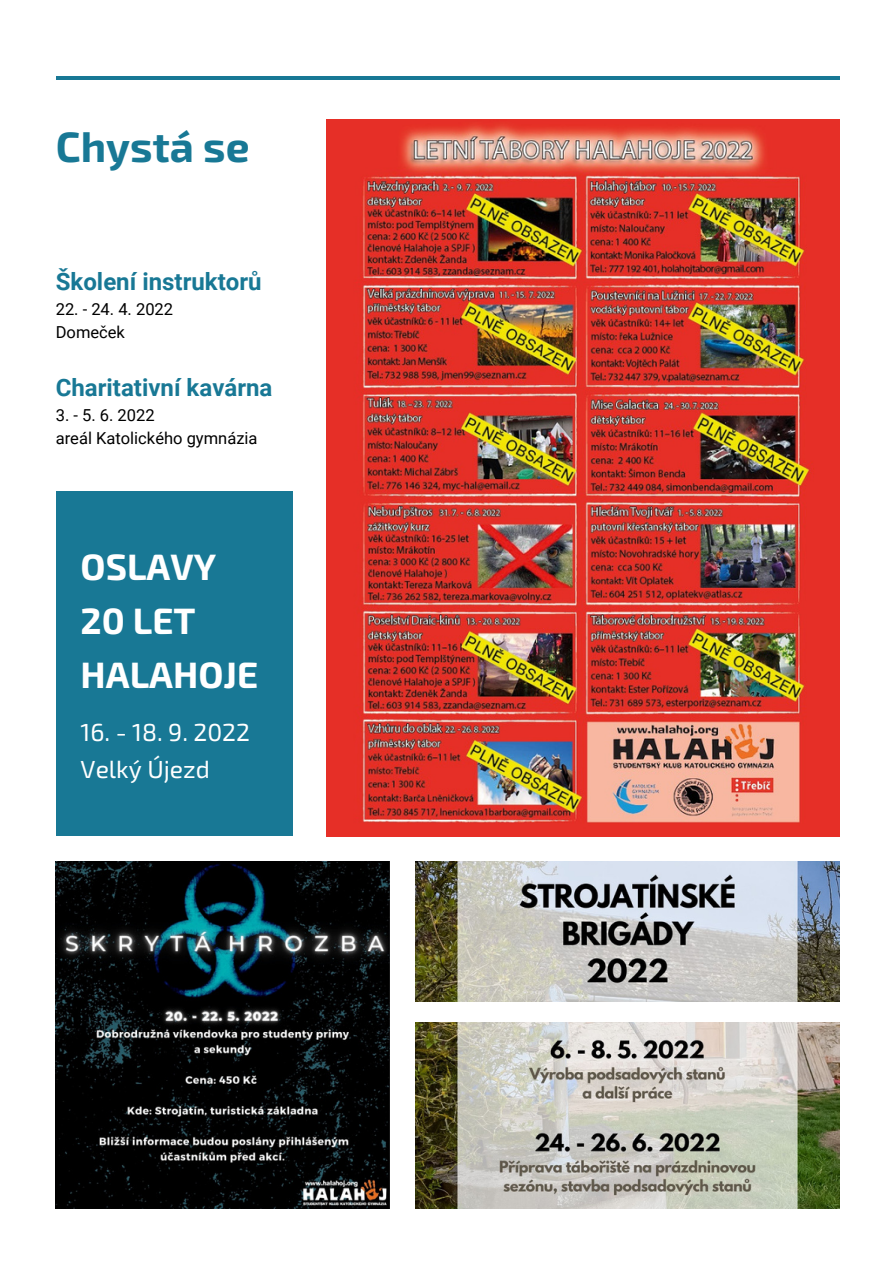
<style>
.page{position:relative;width:894px;height:1264px;background:#fff}
.page>*{position:absolute;margin:0;border:0;box-sizing:border-box;transform-origin:0 0}
.t1{font:700 42.45px "Exo 2";color:#187895}
.t2{font:700 36.6px/53.8px "Exo 2";color:#fff}
.t3{font:24.6px "Exo 2";color:#fff}
.t4{font:700 24px "Roboto";color:#187895}
.t5{font:16.5px "Roboto";color:#000}
</style>
<div class="page">
<hr style="left:56px;top:76px;width:783px;height:4px;background:#187895">
<img style="left:415px;top:1022px;width:424px;height:186px">
<div style="left:56px;top:491px;width:236px;height:345px;background:#187895"></div>
<img style="left:326px;top:120px;width:512px;height:716px">
<img style="left:56px;top:861px;width:333px;height:346px">
<img style="left:415px;top:861px;width:424px;height:140px">
<p class="t1" style="left:56px;top:119px;width:195px">Chystá se</p>
<p class="t4" style="left:56px;top:268px;width:207px">Školení instruktorů</p>
<p class="t5" style="left:56px;top:300px;width:119px">22. - 24. 4. 2022</p>
<p class="t5" style="left:56px;top:322px;width:71px">Domeček</p>
<p class="t4" style="left:56px;top:374px;width:218px">Charitativní kavárna</p>
<p class="t5" style="left:56px;top:406px;width:100px">3. - 5. 6. 2022</p>
<p class="t5" style="left:56px;top:428px;width:203px">areál Katolického gymnázia</p>
<p class="t2" style="left:81px;top:537px;width:137px">OSLAVY</p>
<p class="t2" style="left:81px;top:591px;width:179px">20 LET<br>HALAHOJE</p>
<p class="t3" style="left:81px;top:717px;width:171px">16. - 18. 9. 2022</p>
<p class="t3" style="left:81px;top:753px;width:131px">Velký Újezd</p>
</div>
